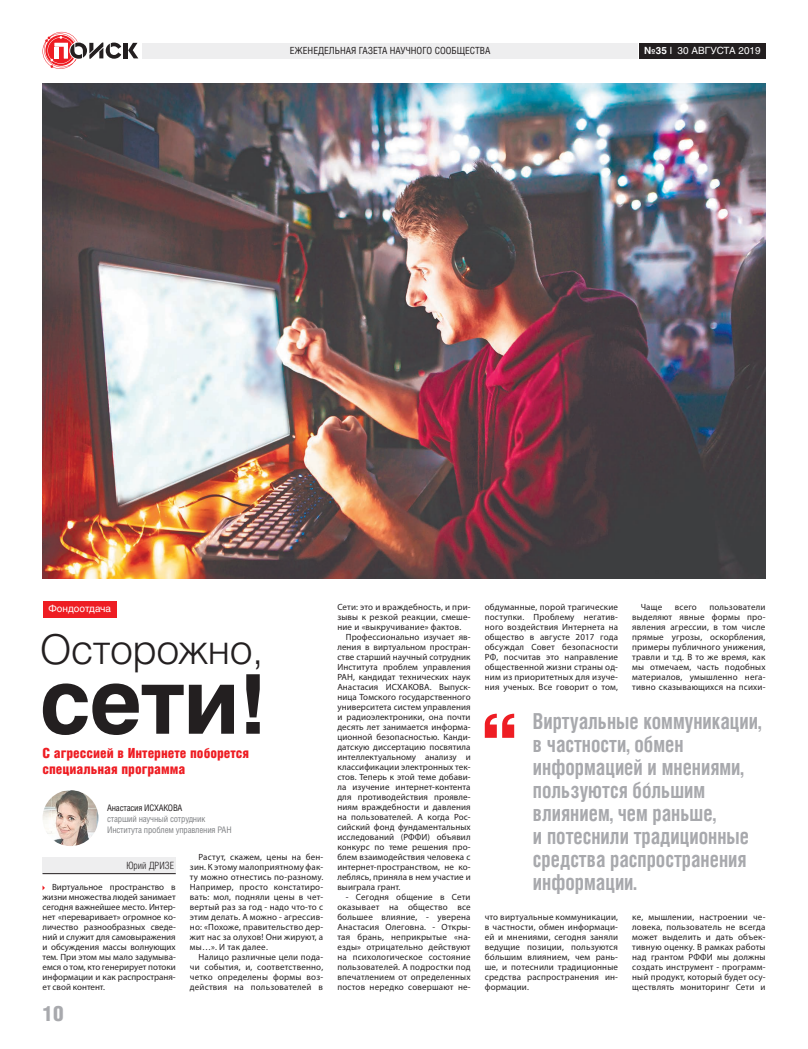
<style>
.page{position:relative;width:808px;height:1049px;background:#fff}
.page>*{position:absolute;margin:0;border:0;box-sizing:border-box;transform-origin:0 0}
.t1{font:700 91px "Helios C";color:#231f20}
.t2{font:41px "Helios Light C";letter-spacing:-.02em;color:#231f20}
.t3{font:700 22px/23px "Helios Cond C";color:#a8a9ad;scale:.9 1}
.t4{font:21.1px "Helios Cond Black C";color:#a8a9ad}
.t5{font:14px/16px "Helios Cond Black C";color:#ee1d23}
.t6{font:10px "Helios C";color:#fff}
.t7{font:10px "Helios Cond Light C";color:#231f20}
.t8{font:9.8px "Helios Cond C";color:#231f20}
.t9{font:9.8px "Helios C";color:#fff}
.t10{font:9px/10px "Myriad Pro";letter-spacing:.02em;color:#231f20;text-align:justify}
.t11{font:9px/11px "Helios Cond C";letter-spacing:-.02em;color:#808285}
.t12{font:9px "Helios Cond C";letter-spacing:-.02em;color:#231f20}
.s1{font-weight:700}
.s2{font-size:81.9px}
.s3{font-family:"Bodoni C"}
</style>
<div class="page">
<hr style="left:124px;top:43px;width:4px;height:15px;background:#231f20">
<svg style="left:128px;top:43px;width:10px;height:15px"></svg>
<svg style="left:43px;top:32px;width:78px;height:37px"></svg>
<div style="left:142px;top:43px;width:496px;height:16px;background:#eeeeef"></div>
<div style="left:639px;top:43px;width:126px;height:16px;background:#231f20"></div>
<div style="left:43px;top:857px;width:133px;height:17px;background:#eeeeef"></div>
<hr style="left:43px;top:873px;width:133px;height:1px;background:#231f20">
<img style="left:43px;top:84px;width:722px;height:495px">
<img style="left:43px;top:790px;width:55px;height:56px;border-radius:28px">
<div style="left:43px;top:601px;width:74px;height:17px;background:#ee1d23"></div>
<svg style="left:485px;top:714px;width:29px;height:24px"></svg>
<p class="t8" style="left:290px;top:45px;width:202px">ЕЖЕНЕДЕЛЬНАЯ ГАЗЕТА НАУЧНОГО СООБЩЕСТВА</p>
<p class="t9" style="left:644px;top:45px;width:118px"><span class="s1">№35</span> I 30 АВГУСТА 2019</p>
<p class="t6" style="left:48px;top:603px;width:64px">Фондоотдача</p>
<h2 class="t2" style="left:40px;top:624px;width:225px">Осторожно,</h2>
<h1 class="t1" style="left:40px;top:648px;width:230px">сети<span class="s2">!</span></h1>
<h3 class="t5" style="left:43px;top:745px;width:208px">С агрессией в Интернете поборется специальная программа</h3>
<p class="t12" style="left:107px;top:802px;width:77px">Анастасия ИСХАКОВА</p>
<p class="t11" style="left:107px;top:813px;width:126px">старший научный сотрудник<br>Института проблем управления РАН</p>
<p class="t10" style="left:190px;top:852px;width:135px;text-indent:9px">Растут, скажем, цены на бен&shy;зин. К этому малоприятному фак&shy;ту можно отнестись по-разному.<br>Например, просто констатиро&shy;вать: мол, подняли цены в чет&shy;вертый раз за год - надо что-то с этим делать. А можно - агрессив&shy;но: «Похоже, правительство дер&shy;жит нас за олухов! Они жируют, а мы…». И так далее.</p>
<p class="t10" style="left:190px;top:952px;width:135px;text-indent:9px">Налицо различные цели пода&shy;чи события, и, соответственно, четко определены формы воз&shy;действия на пользователей в</p>
<p class="t7" style="left:126px;top:859px;width:49px">Юрий ДРИЗЕ</p>
<p class="t10" style="left:43px;top:882px;width:135px;text-indent:10px">Виртуальное пространство в жизни множества людей занимает сегодня важнейшее место. Интер&shy;нет «переваривает» огромное ко&shy;личество разнообразных сведе&shy;ний и служит для самовыражения и обсуждения массы волнующих тем. При этом мы мало задумыва&shy;емся о том, кто генерирует потоки информации и как распространя&shy;ет свой контент.</p>
<h3 class="t4" style="left:43px;top:1001px;width:23px">10</h3>
<p class="t10" style="left:337px;top:602px;width:135px">Сети: это и враждебность, и при&shy;зывы к резкой реакции, смеше&shy;ние и «выкручивание» фактов.</p>
<p class="t10" style="left:337px;top:632px;width:135px;text-indent:9px">Профессионально изучает яв&shy;ления в виртуальном простран&shy;стве старший научный сотрудник Института проблем управления РАН, кандидат технических наук Анастасия ИСХАКОВА. Выпуск&shy;ница Томского государственного университета систем управления и радиоэлектроники, она почти десять лет занимается информа&shy;ционной безопасностью. Канди&shy;датскую диссертацию посвятила интеллектуальному анализу и классификации электронных тек&shy;стов. Теперь к этой теме добави&shy;ла изучение интернет-контента для противодействия проявле&shy;ниям враждебности и давления на пользователей. А когда Рос&shy;сийский фонд фундаментальных исследований (РФФИ) объявил конкурс по теме решения про&shy;блем взаимодействия человека с интернет-пространством, не ко&shy;леблясь, приняла в нем участие и выиграла грант.</p>
<p class="t10" style="left:337px;top:892px;width:135px;text-indent:9px">- Сегодня общение в Сети оказывает на общество все большее влияние, - уверена Анастасия Олеговна. - Откры&shy;тая брань, неприкрытые «на&shy;езды» отрицательно действуют на психологическое состояние пользователей. А подростки под впечатлением от определенных постов нередко совершают не-</p>
<p class="t10" style="left:485px;top:602px;width:135px">обдуманные, порой трагические поступки. Проблему негатив&shy;ного воздействия Интернета на общество в августе 2017 года обсуждал Совет безопасности РФ, посчитав это направление общественной жизни страны од&shy;ним из приоритетных для изуче&shy;ния ученых. Все говорит о том,</p>
<p class="t10" style="left:641px;top:602px;width:23px">Чаще</p>
<p class="t10" style="left:675px;top:602px;width:23px">всего</p>
<p class="t10" style="left:632px;top:602px;width:135px;text-indent:77px">пользователи выделяют явные формы про&shy;явления агрессии, в том числе прямые угрозы, оскорбления, примеры публичного унижения, травли и т.д. В то же время, как мы отмечаем, часть подобных материалов, умышленно нега&shy;тивно сказывающихся на психи-</p>
<h3 class="t3" style="left:533px;top:709px;width:255px">Виртуальные коммуникации, в частности, обмен информацией и мнениями, пользуются большим влиянием, чем раньше,<br>и потеснили традиционные средства распространения информации.</h3>
<p class="t10" style="left:485px;top:912px;width:135px">что виртуальные коммуникации, в частности, обмен информаци&shy;ей и мнениями, сегодня заняли ведущие позиции, пользуются бо<span class="s3">-</span>льшим влиянием, чем рань&shy;ше, и потеснили традиционные средства распространения ин&shy;формации.</p>
<p class="t10" style="left:632px;top:912px;width:135px">ке, мышлении, настроении че&shy;ловека, пользователь не всегда может выделить и дать объек&shy;тивную оценку. В рамках работы над грантом РФФИ мы должны создать инструмент - программ&shy;ный продукт, который будет осу&shy;ществлять мониторинг Сети и</p>
</div>
